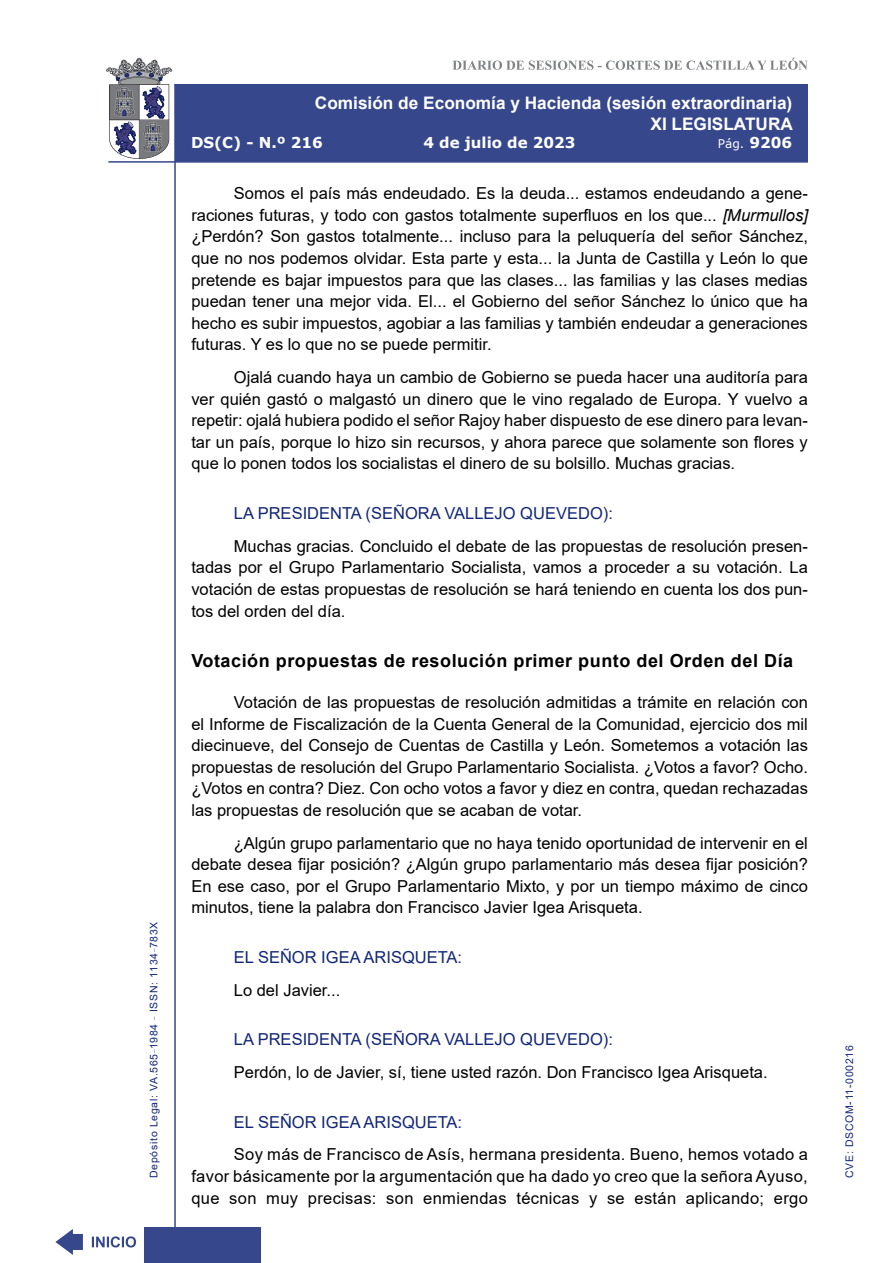
<style>
.page{position:relative;width:893px;height:1263px;background:#fff}
.page>*{position:absolute;margin:0;border:0;box-sizing:border-box;transform-origin:0 0}
.MarcadorSegundoNivel{font:700 18px "Arial";letter-spacing:.03em;color:#000}
.t1{font:700 17.25px/20.7px "Arial";color:#fff;text-align:right}
.t2{font:16.5px/21.6px "Arial";color:#000;text-align:justify}
.Orador{font:16.5px "Arial";color:#122678}
.t3{font:700 15px "Verdana";color:#fff}
.t4{font:12px "Verdana";color:#fff}
.t5{font:10.5px "Arial";letter-spacing:.065em;color:#122678}
.s1{font-weight:700;font-size:15px}
.s2{font-style:italic}
</style>
<div class="page">
<svg style="left:452px;top:58px;width:356px;height:12px"></svg>
<hr style="left:174px;top:84px;width:2px;height:1179px;background:#36478c">
<div style="left:144px;top:1227px;width:117px;height:36px;background:#36478c"></div>
<div style="left:175px;top:84px;width:633px;height:78px;background:#36478c"></div>
<hr style="left:108px;top:161px;width:700px;height:2px;background:#36478c">
<svg style="left:92px;top:1236px;width:44px;height:11px"></svg>
<svg style="left:55px;top:1229px;width:28px;height:26px"></svg>
<svg style="left:106px;top:58px;width:66px;height:101px"></svg>
<p class="t5" style="left:146px;top:1178px;width:258px;rotate:-90deg">Depósito Legal: VA.565<sup>_</sup>1984 <sup>_</sup> ISSN: 1134<sup>_</sup>783X</p>
<p class="t1" style="left:315px;top:93px;width:480px">Comisión de Economía y Hacienda (sesión extraordinaria)<br>XI LEGISLATURA</p>
<p class="t3" style="left:191px;top:132px;width:133px">DS(C) - N.º 216</p>
<p class="t3" style="left:423px;top:132px;width:154px">4 de julio de 2023</p>
<p class="t4" style="left:718px;top:135px;width:76px">Pág. <span class="s1">9206</span></p>
<p class="t2" style="left:191px;top:182px;width:618px;text-indent:43px">Somos el país más endeudado. Es la deuda... estamos endeudando a gene&shy;raciones futuras, y todo con gastos totalmente superfluos en los que... <span class="s2">[Murmullos] </span>¿Perdón? Son gastos totalmente... incluso para la peluquería del señor Sánchez, que no nos podemos olvidar. Esta parte y esta... la Junta de Castilla y León lo que pretende es bajar impuestos para que las clases... las familias y las clases medias puedan tener una mejor vida. El... el Gobierno del señor Sánchez lo único que ha hecho es subir impuestos, agobiar a las familias y también endeudar a generaciones futuras. Y es lo que no se puede permitir.</p>
<p class="t2" style="left:191px;top:366px;width:618px;text-indent:43px">Ojalá cuando haya un cambio de Gobierno se pueda hacer una auditoría para ver quién gastó o malgastó un dinero que le vino regalado de Europa. Y vuelvo a repetir: ojalá hubiera podido el señor Rajoy haber dispuesto de ese dinero para levan&shy;tar un país, porque lo hizo sin recursos, y ahora parece que solamente son flores y que lo ponen todos los socialistas el dinero de su bolsillo. Muchas gracias.</p>
<p class="Orador" style="left:234px;top:502px;width:381px">LA PRESIDENTA (SEÑORA VALLEJO QUEVEDO):</p>
<p class="t2" style="left:191px;top:535px;width:618px;text-indent:43px">Muchas gracias. Concluido el debate de las propuestas de resolución presen&shy;tadas por el Grupo Parlamentario Socialista, vamos a proceder a su votación. La votación de estas propuestas de resolución se hará teniendo en cuenta los dos pun&shy;tos del orden del día.</p>
<p class="MarcadorSegundoNivel" style="left:191px;top:648px;width:603px">Votación propuestas de resolución primer punto del Orden del Día</p>
<p class="t2" style="left:191px;top:691px;width:618px;text-indent:43px">Votación de las propuestas de resolución admitidas a trámite en relación con el Informe de Fiscalización de la Cuenta General de la Comunidad, ejercicio dos mil diecinueve, del Consejo de Cuentas de Castilla y León. Sometemos a votación las propuestas de resolución del Grupo Parlamentario Socialista. ¿Votos a favor? Ocho. ¿Votos en contra? Diez. Con ocho votos a favor y diez en contra, quedan rechazadas las propuestas de resolución que se acaban de votar.</p>
<p class="t2" style="left:191px;top:832px;width:618px;text-indent:43px">¿Algún grupo parlamentario que no haya tenido oportunidad de intervenir en el debate desea fijar posición? ¿Algún grupo parlamentario más desea fijar posición?<br>En ese caso, por el Grupo Parlamentario Mixto, y por un tiempo máximo de cinco minutos, tiene la palabra don Francisco Javier Igea Arisqueta.</p>
<p class="Orador" style="left:234px;top:946px;width:230px">EL SEÑOR IGEA ARISQUETA:</p>
<p class="t2" style="left:234px;top:979px;width:108px">Lo del Javier...</p>
<p class="Orador" style="left:234px;top:1028px;width:381px">LA PRESIDENTA (SEÑORA VALLEJO QUEVEDO):</p>
<p class="t2" style="left:234px;top:1061px;width:535px">Perdón, lo de Javier, sí, tiene usted razón. Don Francisco Igea Arisqueta.</p>
<p class="Orador" style="left:234px;top:1110px;width:230px">EL SEÑOR IGEA ARISQUETA:</p>
<p class="t2" style="left:191px;top:1144px;width:618px;text-indent:43px">Soy más de Francisco de Asís, hermana presidenta. Bueno, hemos votado a favor básicamente por la argumentación que ha dado yo creo que la señora Ayuso, que son muy precisas: son enmiendas técnicas y se están aplicando; ergo</p>
<p class="t5" style="left:842px;top:1178px;width:134px;rotate:-90deg">CVE: DSCOM-11-000216</p>
</div>
